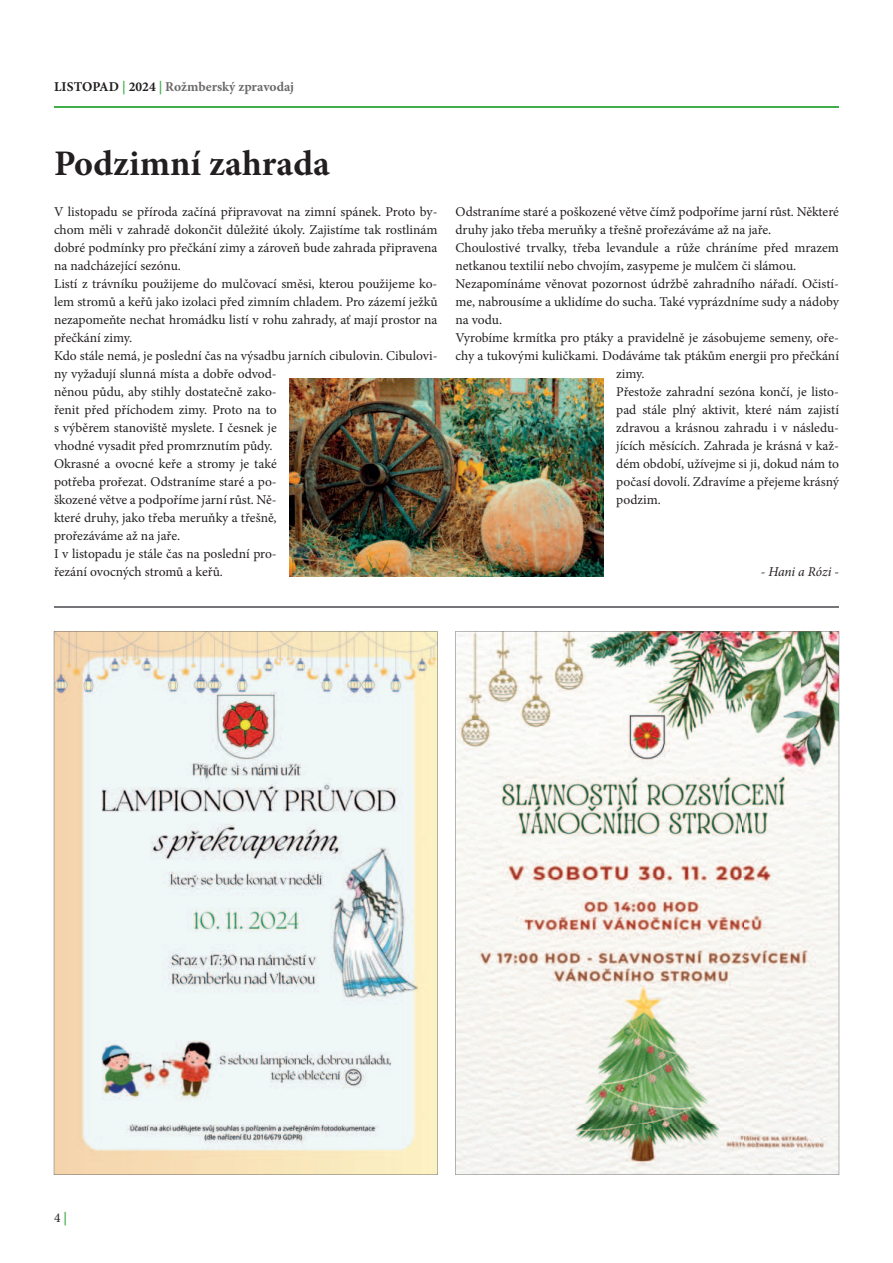
<style>
.page{position:relative;width:893px;height:1263px;background:#fff}
.page>*{position:absolute;margin:0;border:0;box-sizing:border-box;transform-origin:0 0}
.t1{font:700 36px "Minion Pro";color:#231f20}
.t2{font:13.5px/18px "Minion Pro";color:#231f20}
.t3{font:700 13.5px "Minion Pro";color:#6d6a69}
.t4{font:italic 13.5px "Minion Pro";letter-spacing:-.015em;color:#231f20}
.s1{color:#231f20}
.s2{color:#40ae49}
.s3{font-weight:700;color:#40ae49}
</style>
<div class="page">
<hr style="left:54px;top:107px;width:785px;height:1px;background:#40ae49">
<hr style="left:54px;top:607px;width:785px;height:1px;background:#757679">
<svg style="left:54px;top:631px;width:384px;height:544px;fill:#eff5f5"></svg>
<img style="left:455px;top:631px;width:384px;height:544px">
<img style="left:289px;top:378px;width:314px;height:198px">
<p class="t3" style="left:54px;top:79px;width:242px"><span class="s1">LISTOPAD</span> <span class="s2">|</span> <span class="s1">2024</span> <span class="s2">|</span> Rožmberský zpravodaj</p>
<h1 class="t1" style="left:54px;top:145px;width:278px">Podzimní zahrada</h1>
<p class="t2" style="left:54px;top:203px;width:385px">V listopadu se příroda začíná připravovat na zimní spánek. Proto by&shy;chom měli v zahradě dokončit důležité úkoly. Zajistíme tak rostlinám dobré podmínky pro přečkání zimy a zároveň bude zahrada připravena na nadcházející sezónu.<br>Listí z trávníku použijeme do mulčovací směsi, kterou použijeme ko&shy;lem stromů a keřů jako izolaci před zimním chladem. Pro zázemí ježků nezapomeňte nechat hromádku listí v rohu zahrady, ať mají prostor na přečkání zimy.<br>Kdo stále nemá, je poslední čas na výsadbu jarních cibulovin. Cibulovi&shy;ny vyžadují slunná místa a dobře odvod-<br>něnou půdu, aby stihly dostatečně zako-<br>řenit před příchodem zimy. Proto na to<br>s výběrem stanoviště myslete. I česnek je<br>vhodné vysadit před promrznutím půdy.<br>Okrasné a ovocné keře a stromy je také<br>potřeba prořezat. Odstraníme staré a po-<br>škozené větve a podpoříme jarní růst. Ně-<br>které druhy, jako třeba meruňky a třešně,<br>prořezáváme až na jaře.<br>I v listopadu je stále čas na poslední pro-<br>řezání ovocných stromů a keřů.</p>
<p class="t2" style="left:455px;top:203px;width:385px">Odstraníme staré a poškozené větve čímž podpoříme jarní růst. Některé</p>
<p class="t2" style="left:455px;top:221px;width:317px">druhy jako třeba meruňky a třešně prořezáváme až na jaře.</p>
<p class="t2" style="left:455px;top:239px;width:385px">Choulostivé trvalky, třeba levandule a růže chráníme před mrazem</p>
<p class="t2" style="left:455px;top:257px;width:342px">netkanou textilií nebo chvojím, zasypeme je mulčem či slámou.</p>
<p class="t2" style="left:455px;top:275px;width:385px">Nezapomínáme věnovat pozornost údržbě zahradního nářadí. Očistí-</p>
<p class="t2" style="left:455px;top:293px;width:385px">me, nabrousíme a uklidíme do sucha. Také vyprázdníme sudy a nádoby</p>
<p class="t2" style="left:455px;top:311px;width:48px">na vodu.</p>
<p class="t2" style="left:455px;top:329px;width:385px">Vyrobíme krmítka pro ptáky a pravidelně je zásobujeme semeny, oře-</p>
<p class="t2" style="left:455px;top:347px;width:385px">chy a tukovými kuličkami. Dodáváme tak ptákům energii pro přečkání</p>
<p class="t2" style="left:616px;top:365px;width:30px">zimy.</p>
<p class="t2" style="left:616px;top:383px;width:224px">Přestože zahradní sezóna končí, je listo-</p>
<p class="t2" style="left:616px;top:401px;width:224px">pad stále plný aktivit, které nám zajistí</p>
<p class="t2" style="left:616px;top:419px;width:224px">zdravou a krásnou zahradu i v následu-</p>
<p class="t2" style="left:616px;top:437px;width:224px">jících měsících. Zahrada je krásná v kaž-</p>
<p class="t2" style="left:616px;top:455px;width:224px">dém období, užívejme si ji, dokud nám to</p>
<p class="t2" style="left:616px;top:473px;width:224px">počasí dovolí. Zdravíme a přejeme krásný</p>
<p class="t2" style="left:616px;top:491px;width:46px">podzim.</p>
<p class="t4" style="left:761px;top:565px;width:80px">- Hani a Rózi -</p>
<p class="t2" style="left:54px;top:1209px;width:15px">4<span class="s3">|</span></p>
</div>
